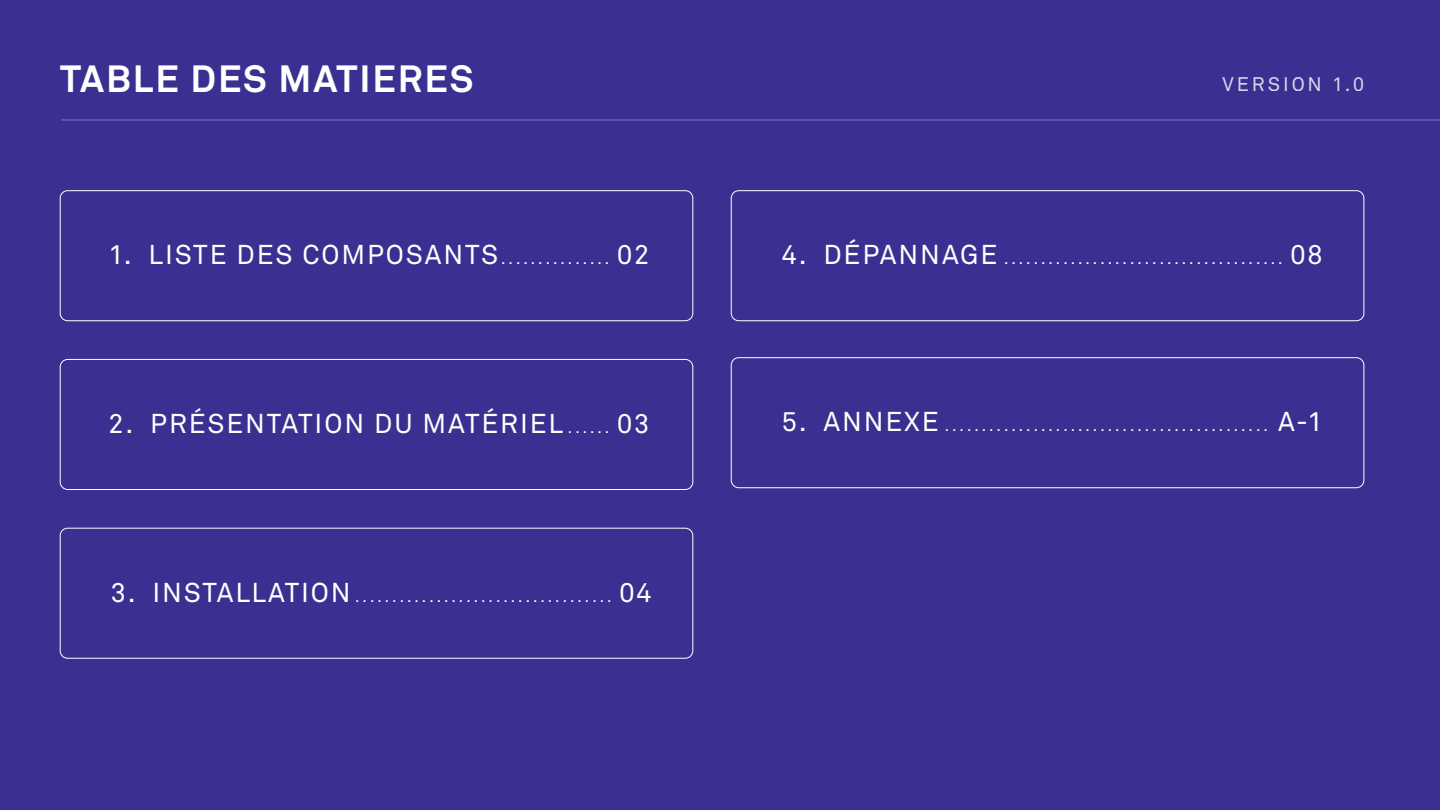
<style>
.page{position:relative;width:1440px;height:810px;background:#3b3092}
.page>*{position:absolute;margin:0;border:0;box-sizing:border-box;transform-origin:0 0}
.t1{font:700 37.5px "Akkurat Pro";letter-spacing:.05em;color:#fff}
.t2{font:27px "Akkurat Pro";letter-spacing:.07em;color:#fff}
.t3{font:19.5px "Akkurat Pro";letter-spacing:.15em;color:#fff}
.t4{font:15px "Akkurat Pro";color:#fff}
.s1{font-size:15px}
.s2{font-size:27px}
</style>
<div class="page">
<div style="left:60px;top:190px;width:633px;height:131px;border:1px solid #fff;border-radius:8px"></div>
<div style="left:60px;top:528px;width:633px;height:130px;border:1px solid #fff;border-radius:8px"></div>
<div style="left:60px;top:359px;width:633px;height:131px;border:1px solid #fff;border-radius:8px"></div>
<div style="left:731px;top:190px;width:633px;height:131px;border:1px solid #fff;border-radius:8px"></div>
<div style="left:731px;top:358px;width:633px;height:130px;border:1px solid #fff;border-radius:8px"></div>
<hr style="left:61px;top:120px;width:1379px;height:1px;background:#705ea9">
<h1 class="t1" style="left:60px;top:56px;width:415px">TABLE DES MATIERES</h1>
<h3 class="t3" style="left:1223px;top:72px;width:143px">VERSION 1.0</h3>
<h2 class="t2" style="left:109px;top:239px;width:542px">1. LISTE DES COMPOSANTS<span class="s1">...............</span> 02</h2>
<h2 class="t2" style="left:109px;top:408px;width:542px">2. PRÉSENTATION DU MATÉRIEL <span class="s1">......</span> 03</h2>
<p class="t4" style="left:111px;top:588px;width:542px"><span class="s2">3. INSTALLATION</span>................................... <span class="s2">04</span></p>
<p class="t4" style="left:782px;top:250px;width:542px"><span class="s2">4. DÉPANNAGE</span> ...................................... <span class="s2">08</span></p>
<p class="t4" style="left:782px;top:417px;width:542px"><span class="s2">5. ANNEXE</span> ............................................ <span class="s2">A-1</span></p>
</div>
